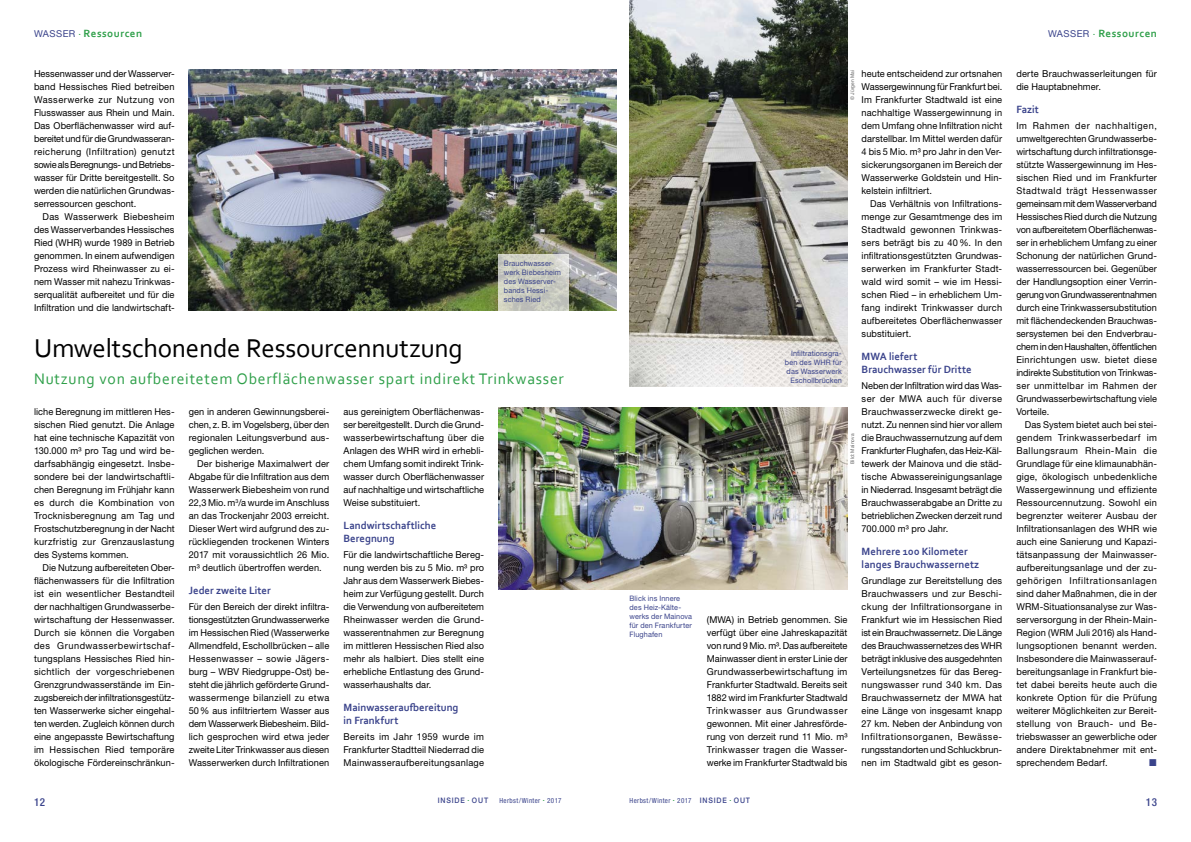
<style>
.page{position:relative;width:1191px;height:842px;background:#fff}
.page>*{position:absolute;margin:0;border:0;box-sizing:border-box;transform-origin:0 0}
.t1{font:27px "Corbel";letter-spacing:-.01em;color:#000}
.t2{font:16px "Corbel";letter-spacing:.05em;color:#2e9f49}
.t3{font:700 11px/13px "Corbel";letter-spacing:.005em;color:#3a438b}
.t4{font:700 11px "Corbel";letter-spacing:.045em;color:#2e9f49}
.t5{font:500 condensed 11px "Helvetica Neue LT Pro";color:#3a438b}
.t6{font:9.5px/13px "Helvetica Neue";letter-spacing:.01em;color:#000;text-align:justify}
.t7{font:9.5px/13px "Helvetica Neue";letter-spacing:.01em;color:#000;text-align:justify;scale:.96 1}
.t8{font:500 7.6px "Helvetica Neue LT Pro";letter-spacing:.12em;color:#3a438b;scale:.93 1}
.t9{font:7.5px/9px "Helvetica Neue";letter-spacing:.015em;color:#3a438b}
.t10{font:condensed 7px "Helvetica Neue LT Pro";letter-spacing:.055em;color:#3a438b}
.t11{font:5px "Helvetica Neue";letter-spacing:.02em;color:#636363}
.s1{font-family:"Helvetica Neue";font-weight:400;font-size:9.5px;color:#3a438b}
.s2{font-weight:500;font-stretch:normal;font-size:7.6px}
</style>
<div class="page">
<img style="left:629px;top:0;width:218px;height:386px">
<img style="left:498px;top:408px;width:349px;height:182px">
<img style="left:189px;top:70px;width:428px;height:241px">
<svg style="left:498px;top:254px;width:71px;height:57px;background:#cccdc3"></svg>
<p class="t4" style="left:34px;top:26px;width:110px"><span class="s1">WASSER</span> <sup>.</sup> Ressourcen</p>
<p class="t6" style="left:34px;top:67px;width:142px">Hessenwasser und der Wasserver&shy;band Hessisches Ried betreiben Wasserwerke zur Nutzung von Flusswasser aus Rhein und Main.<br>Das Oberflächenwasser wird auf&shy;bereitet und für die Grundwasseran&shy;reicherung (Infiltration) genutzt sowie als Beregnungs- und Betriebs&shy;wasser für Dritte bereitgestellt. So werden die natürlichen Grundwas&shy;serressourcen geschont.</p>
<p class="t6" style="left:34px;top:210px;width:142px;text-indent:9px">Das Wasserwerk Biebesheim des Wasserverbandes Hessisches Ried (WHR) wurde 1989 in Betrieb genommen. In einem aufwendigen Prozess wird Rheinwasser zu ei&shy;nem Wasser mit nahezu Trinkwas&shy;serqualität aufbereitet und für die Infiltration und die landwirtschaft-</p>
<p class="t9" style="left:504px;top:258px;width:59px">Brauchwasser&shy;werk Biebesheim des Wasserver&shy;bands Hessi&shy;sches Ried</p>
<h1 class="t1" style="left:34px;top:331px;width:430px">Umweltschonende Ressourcennutzung</h1>
<h2 class="t2" style="left:34px;top:369px;width:531px">Nutzung von aufbereitetem Oberflächenwasser spart indirekt Trinkwasser</h2>
<p class="t6" style="left:343px;top:405px;width:142px">aus gereinigtem Oberflächenwas&shy;ser bereitgestellt. Durch die Grund&shy;wasserbewirtschaftung über die Anlagen des WHR wird in erhebli&shy;chem Umfang somit indirekt Trink&shy;wasser durch Oberflächenwasser auf nachhaltige und wirtschaftliche Weise substituiert.</p>
<p class="t3" style="left:343px;top:519px;width:94px">Landwirtschaftliche<br>Beregnung</p>
<p class="t6" style="left:343px;top:548px;width:142px">Für die landwirtschaftliche Bereg&shy;nung werden bis zu 5 Mio. m³ pro Jahr aus dem Wasserwerk Biebes&shy;heim zur Verfügung gestellt. Durch die Verwendung von aufbereitetem Rheinwasser werden die Grund&shy;wasserentnahmen zur Beregnung im mittleren Hessischen Ried also mehr als halbiert. Dies stellt eine erhebliche Entlastung des Grund&shy;wasserhaushalts dar.</p>
<p class="t3" style="left:343px;top:701px;width:116px">Mainwasseraufbereitung in Frankfurt</p>
<p class="t6" style="left:343px;top:730px;width:142px">Bereits im Jahr 1959 wurde im Frankfurter Stadtteil Niederrad die Mainwasseraufbereitungsanlage</p>
<p class="t6" style="left:189px;top:405px;width:142px">gen in anderen Gewinnungsberei&shy;chen, z. B. im Vogelsberg, über den regionalen Leitungsverbund aus&shy;geglichen werden.</p>
<p class="t6" style="left:189px;top:457px;width:142px;text-indent:9px">Der bisherige Maximalwert der Abgabe für die Infiltration aus dem Wasserwerk Biebesheim von rund 22,3 Mio. m<sup>3</sup>/a wurde im Anschluss an das Trockenjahr 2003 erreicht.<br>Dieser Wert wird aufgrund des zu&shy;rückliegenden trockenen Winters 2017 mit voraussichtlich 26 Mio. m³ deutlich übertroffen werden.</p>
<p class="t3" style="left:189px;top:584px;width:84px">Jeder zweite Liter</p>
<p class="t6" style="left:189px;top:600px;width:142px">Für den Bereich der direkt infiltra&shy;tionsgestützten Grundwasserwerke im Hessischen Ried (Wasserwerke Allmendfeld, Eschollbrücken – alle Hessenwasser – sowie Jägers&shy;burg – WBV Riedgruppe-Ost) be&shy;steht die jährlich geförderte Grund&shy;wassermenge bilanziell zu etwa 50% aus infiltriertem Wasser aus dem Wasserwerk Biebesheim. Bild&shy;lich gesprochen wird etwa jeder zweite Liter Trinkwasser aus diesen Wasserwerken durch Infiltrationen</p>
<p class="t6" style="left:34px;top:405px;width:142px">liche Beregnung im mittleren Hes&shy;sischen Ried genutzt. Die Anlage hat eine technische Kapazität von 130.000 m³ pro Tag und wird be&shy;darfsabhängig eingesetzt. Insbe&shy;sondere bei der landwirtschaftli&shy;chen Beregnung im Frühjahr kann es durch die Kombination von Trocknisberegnung am Tag und Frostschutzberegnung in der Nacht kurzfristig zur Grenzauslastung des Systems kommen.</p>
<p class="t6" style="left:34px;top:561px;width:142px;text-indent:9px">Die Nutzung aufbereiteten Ober&shy;flächenwassers für die Infiltration ist ein wesentlicher Bestandteil der nachhaltigen Grundwasserbe&shy;wirtschaftung der Hessenwasser.<br>Durch sie können die Vorgaben des Grundwasserbewirtschaf&shy;tungsplans Hessisches Ried hin&shy;sichtlich der vorgeschriebenen Grenzgrundwasserstände im Ein&shy;zugsbereich der infiltrationsgestütz&shy;ten Wasserwerke sicher eingehal&shy;ten werden. Zugleich können durch eine angepasste Bewirtschaftung im Hessischen Ried temporäre ökologische Fördereinschränkun-</p>
<p class="t9" style="left:629px;top:594px;width:64px">Blick ins Innere des Heiz-Kälte&shy;werks der Mainova für den Frankfurter<br>Flughafen</p>
<p class="t11" style="left:849px;top:100px;width:32px;rotate:-90deg">© Jürgen Mai</p>
<p class="t6" style="left:861px;top:67px;width:142px">heute entscheidend zur ortsnahen Wassergewinnung für Frankfurt bei.<br>Im Frankfurter Stadtwald ist eine nachhaltige Wassergewinnung in dem Umfang ohne Infiltration nicht darstellbar. Im Mittel werden dafür 4 bis 5 Mio. m³ pro Jahr in den Ver&shy;sickerungsorganen im Bereich der Wasserwerke Goldstein und Hin&shy;kelstein infiltriert.</p>
<p class="t6" style="left:861px;top:197px;width:142px;text-indent:9px">Das Verhältnis von Infiltrations&shy;menge zur Gesamtmenge des im Stadtwald gewonnen Trinkwas&shy;sers beträgt bis zu 40%. In den infiltrationsgestützten Grundwas&shy;serwerken im Frankfurter Stadt&shy;wald wird somit – wie im Hessi&shy;schen Ried – in erheblichem Um&shy;fang indirekt Trinkwasser durch aufbereitetes Oberflächenwasser substituiert.</p>
<p class="t3" style="left:861px;top:350px;width:111px">MWA liefert<br>Brauchwasser für Dritte</p>
<p class="t6" style="left:861px;top:379px;width:142px">Neben der Infiltration wird das Was&shy;ser der MWA auch für diverse Brauchwasserzwecke direkt ge&shy;nutzt. Zu nennen sind hier vor allem die Brauchwassernutzung auf dem Frankfurter Flughafen, das Heiz-Käl&shy;tewerk der Mainova und die städ&shy;tische Abwassereinigungsanlage in Niederrad. Insgesamt beträgt die Brauchwasserabgabe an Dritte zu betrieblichen Zwecken derzeit rund 700.000 m³ pro Jahr.</p>
<p class="t3" style="left:861px;top:545px;width:119px">Mehrere 100 Kilometer langes Brauchwassernetz</p>
<p class="t6" style="left:861px;top:574px;width:142px">Grundlage zur Bereitstellung des Brauchwassers und zur Beschi&shy;ckung der Infiltrationsorgane in Frankfurt wie im Hessischen Ried ist ein Brauchwassernetz. Die Länge des Brauchwassernetzes des WHR beträgt inklusive des ausgedehnten Verteilungsnetzes für das Bereg&shy;nungswasser rund 340 km. Das Brauchwassernetz der MWA hat eine Länge von insgesamt knapp 27 km. Neben der Anbindung von Infiltrationsorganen, Bewässe&shy;rungsstandorten und Schluckbrun&shy;nen im Stadtwald gibt es geson-</p>
<p class="t9" style="left:785px;top:349px;width:58px;text-align:right">Infiltrationsgra&shy;ben des WHR für das Wasserwerk<br>Eschollbrücken</p>
<p class="t11" style="left:849px;top:464px;width:32px;rotate:-90deg">Bild: Mainova</p>
<p class="t6" style="left:707px;top:613px;width:142px">(MWA) in Betrieb genommen. Sie verfügt über eine Jahreskapazität von rund 9 Mio. m³. Das aufbereitete Mainwasser dient in erster Linie der Grundwasserbewirtschaftung im Frankfurter Stadtwald. Bereits seit 1882 wird im Frankfurter Stadtwald Trinkwasser aus Grundwasser gewonnen. Mit einer Jahresförde&shy;rung von derzeit rund 11 Mio. m³<br>Trinkwasser tragen die Wasser&shy;werke im Frankfurter Stadtwald bis</p>
<p class="t4" style="left:1048px;top:26px;width:110px"><span class="s1">WASSER</span> <sup>.</sup> Ressourcen</p>
<p class="t6" style="left:1016px;top:67px;width:142px">derte Brauchwasserleitungen für die Hauptabnehmer.</p>
<p class="t3" style="left:1016px;top:103px;width:24px">Fazit</p>
<p class="t7" style="left:1016px;top:119px;width:148px">Im Rahmen der nachhaltigen, umweltgerechten Grundwasserbe&shy;wirtschaftung durch infiltrationsge&shy;stützte Wassergewinnung im Hes&shy;sischen Ried und im Frankfurter Stadtwald trägt Hessenwasser gemeinsam mit dem Wasserverband Hessisches Ried durch die Nutzung von aufbereitetem Oberflächenwas&shy;ser in erheblichem Umfang zu einer Schonung der natürlichen Grund&shy;wasserressourcen bei. Gegenüber der Handlungsoption einer Verrin&shy;gerung von Grundwasserentnahmen durch eine Trinkwassersubstitution mit flächendeckenden Brauchwas&shy;sersystemen bei den Endverbrau&shy;chern in den Haushalten, öffentlichen Einrichtungen usw. bietet diese indirekte Substitution von Trinkwas&shy;ser unmittelbar im Rahmen der Grundwasserbewirtschaftung viele Vorteile.</p>
<p class="t6" style="left:1016px;top:418px;width:142px;text-indent:9px">Das System bietet auch bei stei&shy;gendem Trinkwasserbedarf im Ballungsraum Rhein-Main die Grundlage für eine klimaunabhän&shy;gige, ökologisch unbedenkliche Wassergewinnung und effiziente Ressourcennutzung. Sowohl ein begrenzter weiterer Ausbau der Infiltrationsanlagen des WHR wie auch eine Sanierung und Kapazi&shy;tätsanpassung der Mainwasser&shy;aufbereitungsanlage und der zu&shy;gehörigen Infiltrationsanlagen sind daher Maßnahmen, die in der WRM-Situationsanalyse zur Was&shy;serversorgung in der Rhein-Main-Region (WRM Juli 2016) als Hand&shy;lungsoptionen benannt werden.<br>Insbesondere die Mainwasserauf&shy;bereitungsanlage in Frankfurt bie&shy;tet dabei bereits heute auch die konkrete Option für die Prüfung weiterer Möglichkeiten zur Bereit&shy;stellung von Brauch- und Be&shy;triebswasser an gewerbliche oder andere Direktabnehmer mit ent&shy;sprechendem Bedarf.</p>
<p class="t8" style="left:438px;top:796px;width:56px">INSIDE <sup>.</sup> OUT</p>
<p class="t10" style="left:499px;top:796px;width:63px">Herbst/Winter <sup>.</sup> 2017</p>
<p class="t10" style="left:629px;top:796px;width:122px">Herbst/Winter <sup>.</sup> 2017 <span class="s2">INSIDE</span> <sup>.</sup> <span class="s2">OUT</span></p>
<p class="t5" style="left:34px;top:795px;width:12px">12</p>
<p class="t5" style="left:1146px;top:795px;width:12px">13</p>
</div>
